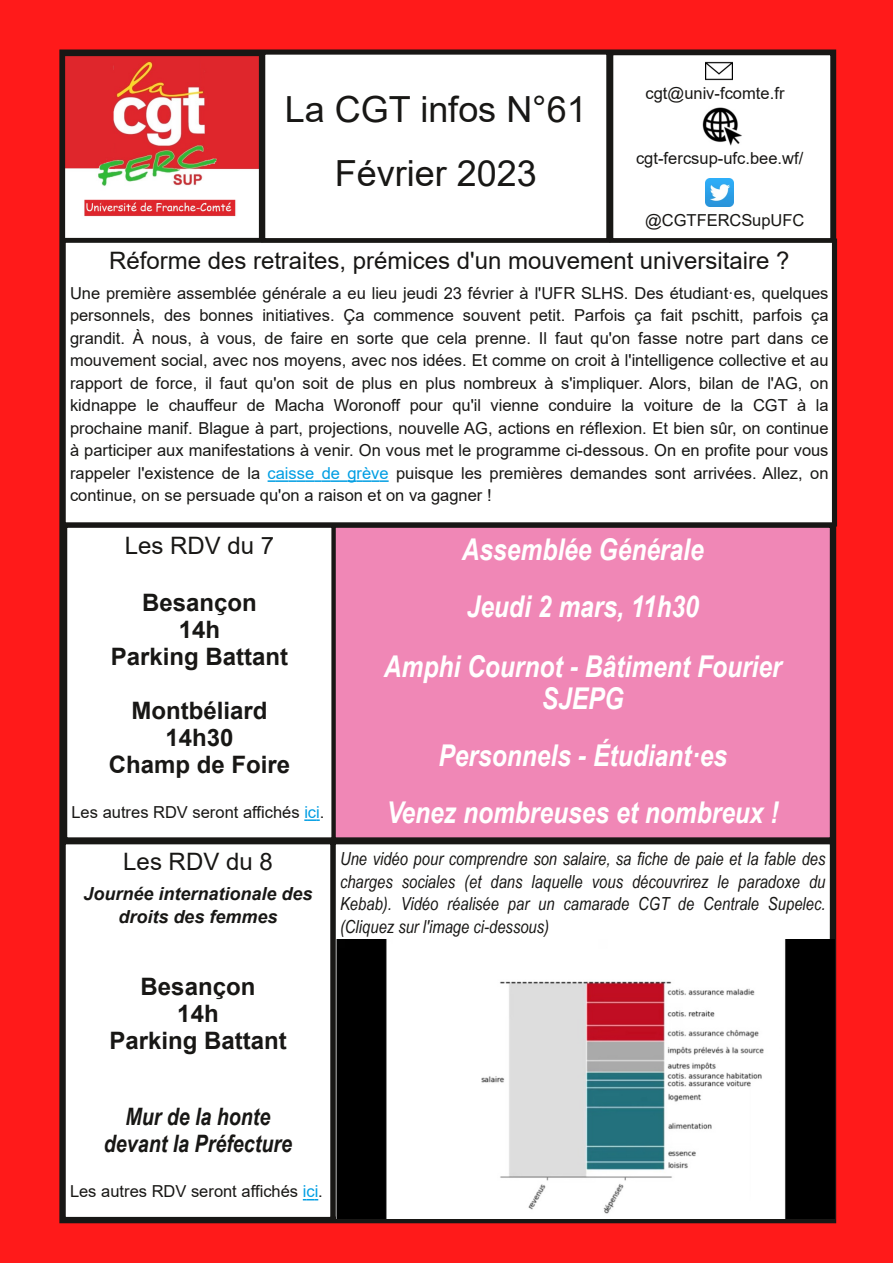
<style>
.page{position:relative;width:893px;height:1263px;background:#fff}
.page>*{position:absolute;margin:0;border:0;box-sizing:border-box;transform-origin:0 0}
.t1{font:36px/63.9px "Arial";color:#181715;text-align:center}
.t2{font:italic 700 30px/57px "Arial Narrow";color:#fff;text-align:center}
.t3{font:700 24px/27px "Arial";color:#181715;text-align:center}
.t4{font:24px "Arial";color:#181715}
.t5{font:italic 700 24px/27px "Arial Narrow";color:#181715;text-align:center}
.t6{font:italic 18px/22.5px "Arial Narrow";color:#181715;text-align:justify}
.t7{font:italic 700 18px/22.5px "Arial";color:#181715;text-align:center}
.t8{font:16.5px/22.5px "Arial";color:#181715;text-align:justify}
.s1{color:#009ee3}
</style>
<div class="page">
<div style="left:0;top:0;width:892px;height:1263px;background:#ff1a1a"></div>
<div style="left:62px;top:52px;width:772px;height:1169px;background:#fff"></div>
<img style="left:66px;top:57px;width:192px;height:160px">
<div style="left:61px;top:52px;width:202px;height:190px;border:4px solid #181715"></div>
<div style="left:261px;top:50px;width:349px;height:192px;border:4px solid #181715"></div>
<div style="left:609px;top:51px;width:225px;height:191px;border:4px solid #181715"></div>
<img style="left:705px;top:178px;width:29px;height:29px">
<img style="left:705px;top:61px;width:27px;height:20px">
<img style="left:702px;top:107px;width:40px;height:39px">
<svg style="left:268px;top:480px;width:121px;height:2px"></svg>
<div style="left:61px;top:239px;width:776px;height:287px;border:4px solid #181715"></div>
<div style="left:331px;top:840px;width:503px;height:381px;border:4px solid #181715"></div>
<img style="left:336px;top:939px;width:498px;height:280px">
<svg style="left:303px;top:1199px;width:15px;height:1px"></svg>
<div style="left:61px;top:840px;width:273px;height:381px;border:4px solid #181715"></div>
<svg style="left:304px;top:819px;width:16px;height:2px"></svg>
<div style="left:63px;top:524px;width:273px;height:317px;border:4px solid #181715"></div>
<div style="left:334px;top:526px;width:498px;height:313px;background:#f087b6"></div>
<div style="left:331px;top:524px;width:503px;height:317px;border:4px solid #181715"></div>
<h1 class="t1" style="left:285px;top:77px;width:303px">La CGT infos N°61<br>Février 2023</h1>
<p class="t8" style="left:645px;top:82px;width:140px">cgt@univ-fcomte.fr</p>
<p class="t8" style="left:636px;top:147px;width:169px">cgt-fercsup-ufc.bee.wf/</p>
<p class="t8" style="left:645px;top:209px;width:161px">@CGTFERCSupUFC</p>
<h3 class="t4" style="left:109px;top:247px;width:682px">Réforme des retraites, prémices d'un mouvement universitaire ?</h3>
<p class="t8" style="left:70px;top:282px;width:760px">Une première assemblée générale a eu lieu jeudi 23 février à l'UFR SLHS. Des étudiantꞏes, quelques personnels, des bonnes initiatives. Ça commence souvent petit. Parfois ça fait pschitt, parfois ça grandit. À nous, à vous, de faire en sorte que cela prenne. Il faut qu'on fasse notre part dans ce mouvement social, avec nos moyens, avec nos idées. Et comme on croit à l'intelligence collective et au rapport de force, il faut qu'on soit de plus en plus nombreux à s'impliquer. Alors, bilan de l'AG, on kidnappe le chauffeur de Macha Woronoff pour qu'il vienne conduire la voiture de la CGT à la prochaine manif. Blague à part, projections, nouvelle AG, actions en réflexion. Et bien sûr, on continue à participer aux manifestations à venir. On vous met le programme ci-dessous. On en profite pour vous rappeler l'existence de la <span class="s1">caisse de grève</span> puisque les premières demandes sont arrivées. Allez, on continue, on se persuade qu'on a raison et on va gagner !</p>
<h3 class="t4" style="left:125px;top:532px;width:151px">Les RDV du 7</h3>
<h3 class="t3" style="left:111px;top:589px;width:179px">Besançon<br>14h<br>Parking Battant</h3>
<h3 class="t3" style="left:109px;top:697px;width:183px">Montbéliard<br>14h30<br>Champ de Foire</h3>
<p class="t8" style="left:72px;top:801px;width:254px">Les autres RDV seront affichés <span class="s1">ici</span>.</p>
<h3 class="t4" style="left:123px;top:849px;width:151px">Les RDV du 8</h3>
<p class="t7" style="left:84px;top:883px;width:230px">Journée internationale des droits des femmes</p>
<h3 class="t3" style="left:109px;top:973px;width:179px">Besançon<br>14h<br>Parking Battant</h3>
<h2 class="t2" style="left:462px;top:521px;width:243px;text-align:left">Assemblée Générale<br>Jeudi 2 mars, 11h30</h2>
<h2 class="t2" style="left:384px;top:650px;width:399px;line-height:31.5px">Amphi Cournot - Bâtiment Fourier<br>SJEPG</h2>
<h2 class="t2" style="left:387px;top:726px;width:393px">Personnels - Étudiant·es<br>Venez nombreuses et nombreux !</h2>
<p class="t6" style="left:340px;top:848px;width:487px">Une vidéo pour comprendre son salaire, sa fiche de paie et la fable des charges sociales (et dans laquelle vous découvrirez le paradoxe du Kebab). Vidéo réalisée par un camarade CGT de Centrale Supelec. (Cliquez sur l'image ci-dessous)</p>
<h3 class="t5" style="left:104px;top:1103px;width:190px">Mur de la honte devant la Préfecture</h3>
<p class="t8" style="left:70px;top:1180px;width:254px">Les autres RDV seront affichés <span class="s1">ici</span>.</p>
</div>
